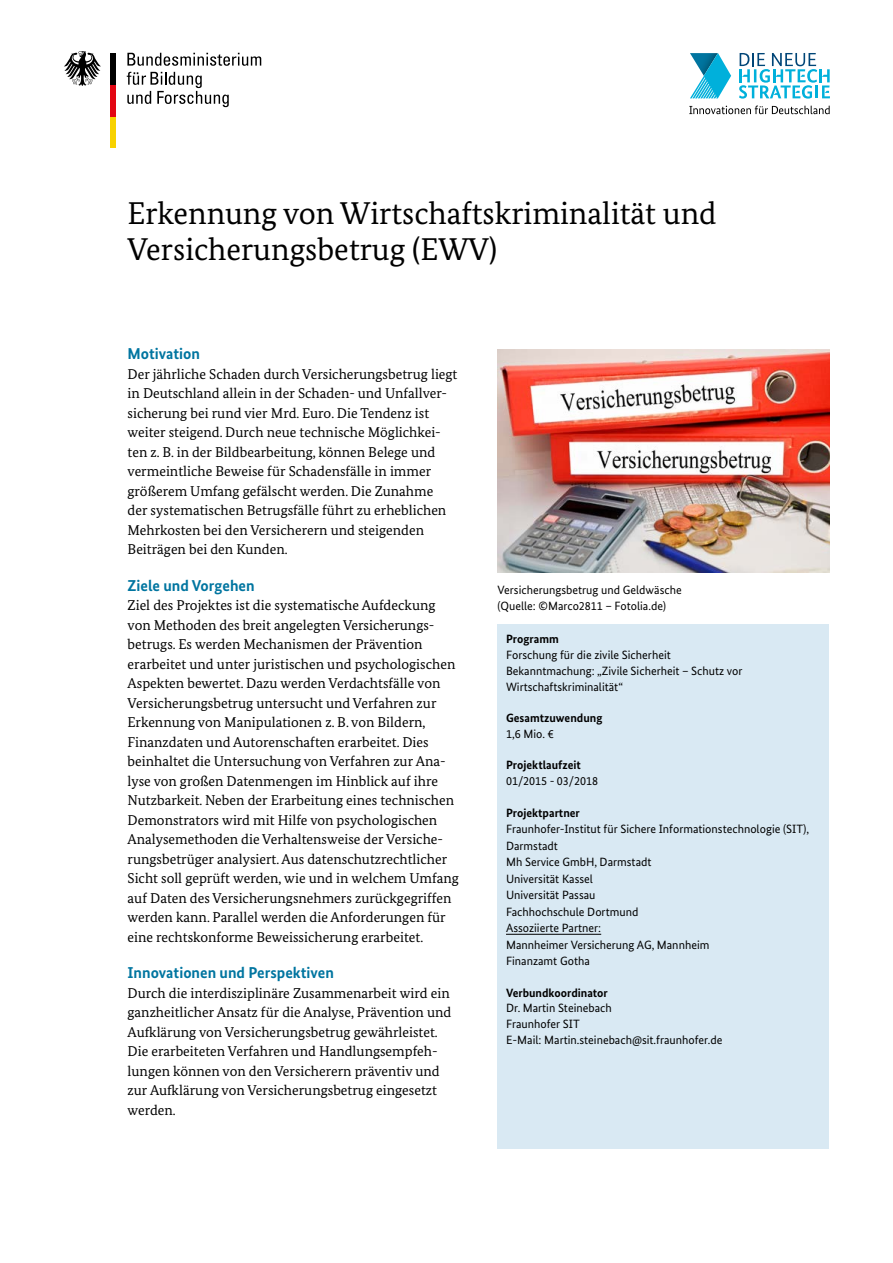
<style>
.page{position:relative;width:893px;height:1263px;background:#fff}
.page>*{position:absolute;margin:0;border:0;box-sizing:border-box;transform-origin:0 0}
.t1{font:31.5px/36px "Bundes Serif";color:#000}
.t2{font:700 15.75px "Bundes Sans";color:#0075a0}
.t3{font:14.25px/19.5px "Bundes Serif";color:#000}
.LI_Ohne{font:12px/16.5px "Bundes Sans";color:#000}
.LI_Ohne-2{font:700 12px/15.8px "Bundes Sans";color:#000}
.s1{font-weight:700}
.s2{font-weight:400}
</style>
<div class="page">
<div style="left:497px;top:625px;width:332px;height:524px;background:#d9e9f3"></div>
<svg style="left:127px;top:72px;width:102px;height:35px"></svg>
<svg style="left:127px;top:53px;width:134px;height:13px"></svg>
<div style="left:111px;top:116px;width:5px;height:32px;background:#f8d200"></div>
<div style="left:111px;top:85px;width:5px;height:31px;background:#e30613"></div>
<div style="left:111px;top:53px;width:5px;height:32px;background:#000"></div>
<svg style="left:64px;top:51px;width:37px;height:35px"></svg>
<svg style="left:739px;top:53px;width:91px;height:46px"></svg>
<svg style="left:690px;top:53px;width:41px;height:45px"></svg>
<svg style="left:689px;top:106px;width:141px;height:8px"></svg>
<img style="left:497px;top:349px;width:332px;height:224px">
<hr style="left:506px;top:934px;width:95px;height:1px;background:#000">
<h1 class="t1" style="left:128px;top:195px;width:590px">Erkennung von Wirtschaftskriminalität und<br>Versicherungsbetrug (EWV)</h1>
<h2 class="t2" style="left:128px;top:344px;width:74px">Motivation</h2>
<p class="t3" style="left:128px;top:364px;width:331px">Der jährliche Schaden durch Versicherungsbetrug liegt in Deutschland allein in der Schaden- und Unfallver&shy;sicherung bei rund vier Mrd. Euro. Die Tendenz ist weiter steigend. Durch neue technische Möglichkei&shy;ten z. B. in der Bildbearbeitung, können Belege und vermeintliche Beweise für Schadensfälle in immer größerem Umfang gefälscht werden. Die Zunahme<br>der systematischen Betrugsfälle führt zu erheblichen Mehrkosten bei den Versicherern und steigenden Beiträgen bei den Kunden.</p>
<h2 class="t2" style="left:128px;top:576px;width:129px">Ziele und Vorgehen</h2>
<p class="t3" style="left:128px;top:595px;width:333px">Ziel des Projektes ist die systematische Aufdeckung von Methoden des breit angelegten Versicherungs&shy;betrugs. Es werden Mechanismen der Prävention erarbeitet und unter juristischen und psychologischen Aspekten bewertet. Dazu werden Verdachtsfälle von Versicherungsbetrug untersucht und Verfahren zur Erkennung von Manipulationen z. B. von Bildern, Finanzdaten und Autorenschaften erarbeitet. Dies beinhaltet die Untersuchung von Verfahren zur Ana&shy;lyse von großen Datenmengen im Hinblick auf ihre Nutzbarkeit. Neben der Erarbeitung eines technischen Demonstrators wird mit Hilfe von psychologischen Analysemethoden die Verhaltensweise der Versiche&shy;rungsbetrüger analysiert. Aus datenschutzrechtlicher Sicht soll geprüft werden, wie und in welchem Umfang auf Daten des Versicherungsnehmers zurückgegriffen werden kann. Parallel werden die Anforderungen für eine rechtskonforme Beweissicherung erarbeitet.</p>
<h2 class="t2" style="left:128px;top:963px;width:208px">Innovationen und Perspektiven</h2>
<p class="t3" style="left:128px;top:983px;width:325px">Durch die interdisziplinäre Zusammenarbeit wird ein ganzheitlicher Ansatz für die Analyse, Prävention und Aufklärung von Versicherungsbetrug gewährleistet.<br>Die erarbeiteten Verfahren und Handlungsempfeh&shy;lungen können von den Versicherern präventiv und zur Aufklärung von Versicherungsbetrug eingesetzt werden.</p>
<p class="LI_Ohne" style="left:497px;top:581px;width:186px">Versicherungsbetrug und Geldwäsche</p>
<p class="LI_Ohne" style="left:497px;top:597px;width:170px">(Quelle: ©Marco2811 – Fotolia.de)</p>
<p class="LI_Ohne" style="left:506px;top:631px;width:238px;line-height:15.8px"><span class="s1">Programm<br></span>Forschung für die zivile Sicherheit<br>Bekanntmachung: „Zivile Sicherheit – Schutz vor<br>Wirtschaftskriminalität“</p>
<p class="LI_Ohne-2" style="left:506px;top:710px;width:98px">Gesamtzuwendung<br><span class="s2">1,6 Mio. €</span></p>
<p class="LI_Ohne-2" style="left:506px;top:757px;width:94px">Projektlaufzeit<br><span class="s2">01/2015 - 03/2018</span></p>
<p class="LI_Ohne" style="left:506px;top:804px;width:305px"><span class="s1">Projektpartner<br></span>Fraunhofer-Institut für Sichere Informationstechnologie (SIT),<br>Darmstadt<br>Mh Service GmbH, Darmstadt<br>Universität Kassel<br>Universität Passau<br>Fachhochschule Dortmund<br>Assoziierte Partner:<br>Mannheimer Versicherung AG, Mannheim<br>Finanzamt Gotha</p>
<h3 class="LI_Ohne-2" style="left:506px;top:984px;width:103px">Verbundkoordinator</h3>
<p class="LI_Ohne" style="left:506px;top:1000px;width:107px">Dr. Martin Steinebach</p>
<p class="LI_Ohne" style="left:506px;top:1016px;width:75px">Fraunhofer SIT</p>
<p class="LI_Ohne" style="left:506px;top:1031px;width:218px">E-Mail: Martin.steinebach@sit.fraunhofer.de</p>
</div>
